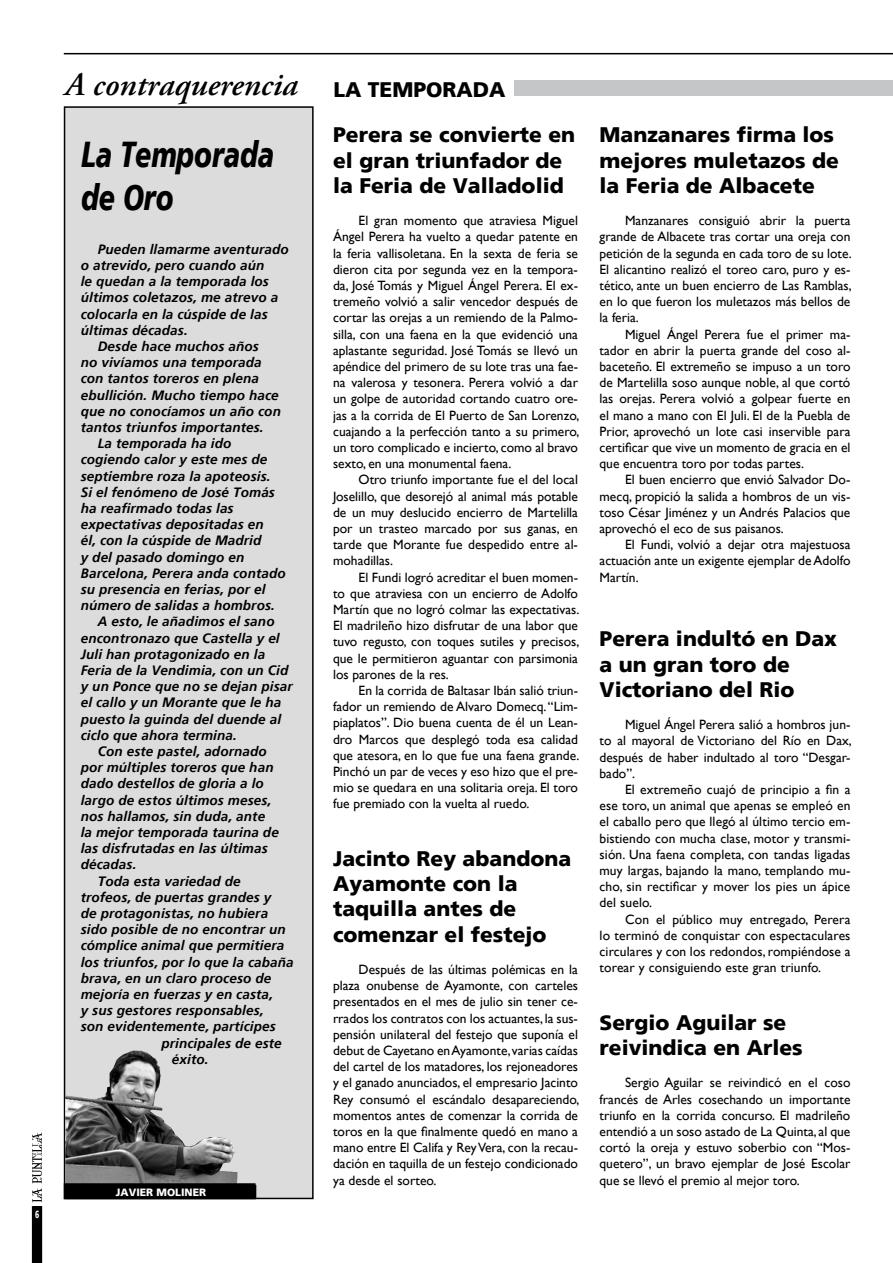
<style>
.page{position:relative;width:893px;height:1263px;background:#fff}
.page>*{position:absolute;margin:0;border:0;box-sizing:border-box;transform-origin:0 0}
.t1{font:italic 900 36px/43.2px "Frutiger";color:#000;scale:.74 1}
.t2{font:italic 600 33px "Adobe Garamond Pro";color:#000}
.t3{font:900 21px/25.2px "Frutiger";color:#000}
.t4{font:13.5px/16.2px "Gill Sans";color:#000;text-align:justify}
.t5{font:italic 700 13.5px "Frutiger Linotype";letter-spacing:.01em;color:#000}
.t6{font:900 10.5px "Frutiger";color:#fff}
.t7{font:900 10.5px "Frutiger";color:#fff;scale:.65 1}
</style>
<div class="page">
<hr style="left:64px;top:53px;width:829px;height:1px;background:#000">
<svg style="left:31px;top:1132px;width:12px;height:131px"></svg>
<div style="left:65px;top:107px;width:248px;height:1091px;background:#dcdcdd"></div>
<div style="left:64px;top:106px;width:250px;height:1093px;border:2px solid #000"></div>
<img style="left:65px;top:1051px;width:172px;height:132px">
<div style="left:514px;top:81px;width:379px;height:15px;background:#c5c6c8"></div>
<div style="left:65px;top:1184px;width:190px;height:14px;background:#000"></div>
<div style="left:64px;top:1183px;width:192px;height:16px;border:2px solid #000"></div>
<div style="left:66px;top:1185px;width:190px;height:14px;border:2px solid #000"></div>
<h2 class="t2" style="left:65px;top:66px;width:234px">A contraquerencia</h2>
<h1 class="t1" style="left:81px;top:133px;width:263px">La Temporada de Oro</h1>
<p class="t5" style="left:98px;top:241px;width:192px">Pueden llamarme aventurado</p>
<p class="t5" style="left:81px;top:257px;width:185px">o atrevido, pero cuando aún</p>
<p class="t5" style="left:81px;top:273px;width:190px">le quedan a la temporada los</p>
<p class="t5" style="left:81px;top:289px;width:199px">últimos coletazos, me atrevo a</p>
<p class="t5" style="left:81px;top:305px;width:188px">colocarla en la cúspide de las</p>
<p class="t5" style="left:81px;top:322px;width:109px">últimas décadas.</p>
<p class="t5" style="left:98px;top:338px;width:163px">Desde hace muchos años</p>
<p class="t5" style="left:81px;top:354px;width:183px">no vivíamos una temporada</p>
<p class="t5" style="left:81px;top:370px;width:180px">con tantos toreros en plena</p>
<p class="t5" style="left:81px;top:386px;width:200px">ebullición. Mucho tiempo hace</p>
<p class="t5" style="left:81px;top:403px;width:202px">que no conocíamos un año con</p>
<p class="t5" style="left:81px;top:419px;width:184px">tantos triunfos importantes.</p>
<p class="t5" style="left:98px;top:435px;width:135px">La temporada ha ido</p>
<p class="t5" style="left:81px;top:451px;width:188px">cogiendo calor y este mes de</p>
<p class="t5" style="left:81px;top:467px;width:191px">septiembre roza la apoteosis.</p>
<p class="t5" style="left:81px;top:484px;width:196px">Si el fenómeno de José Tomás</p>
<p class="t5" style="left:81px;top:500px;width:154px">ha reafirmado todas las</p>
<p class="t5" style="left:81px;top:516px;width:184px">expectativas depositadas en</p>
<p class="t5" style="left:81px;top:532px;width:182px">él, con la cúspide de Madrid</p>
<p class="t5" style="left:81px;top:548px;width:165px">y del pasado domingo en</p>
<p class="t5" style="left:81px;top:565px;width:206px">Barcelona, Perera anda contado</p>
<p class="t5" style="left:81px;top:581px;width:186px">su presencia en ferias, por el</p>
<p class="t5" style="left:81px;top:597px;width:196px">número de salidas a hombros.</p>
<p class="t5" style="left:98px;top:613px;width:178px">A esto, le añadimos el sano</p>
<p class="t5" style="left:81px;top:629px;width:200px">encontronazo que Castella y el</p>
<p class="t5" style="left:81px;top:646px;width:186px">Juli han protagonizado en la</p>
<p class="t5" style="left:81px;top:662px;width:209px">Feria de la Vendimia, con un Cid</p>
<p class="t5" style="left:81px;top:678px;width:213px">y un Ponce que no se dejan pisar</p>
<p class="t5" style="left:81px;top:694px;width:202px">el callo y un Morante que le ha</p>
<p class="t5" style="left:81px;top:710px;width:202px">puesto la guinda del duende al</p>
<p class="t5" style="left:81px;top:727px;width:158px">ciclo que ahora termina.</p>
<p class="t5" style="left:98px;top:743px;width:171px">Con este pastel, adornado</p>
<p class="t5" style="left:81px;top:759px;width:194px">por múltiples toreros que han</p>
<p class="t5" style="left:81px;top:775px;width:185px">dado destellos de gloria a lo</p>
<p class="t5" style="left:81px;top:791px;width:192px">largo de estos últimos meses,</p>
<p class="t5" style="left:81px;top:808px;width:186px">nos hallamos, sin duda, ante</p>
<p class="t5" style="left:81px;top:824px;width:200px">la mejor temporada taurina de</p>
<p class="t5" style="left:81px;top:840px;width:188px">las disfrutadas en las últimas</p>
<p class="t5" style="left:81px;top:856px;width:57px">décadas.</p>
<p class="t5" style="left:98px;top:872px;width:145px">Toda esta variedad de</p>
<p class="t5" style="left:81px;top:889px;width:192px">trofeos, de puertas grandes y</p>
<p class="t5" style="left:81px;top:905px;width:189px">de protagonistas, no hubiera</p>
<p class="t5" style="left:81px;top:921px;width:207px">sido posible de no encontrar un</p>
<p class="t5" style="left:81px;top:937px;width:205px">cómplice animal que permitiera</p>
<p class="t5" style="left:81px;top:953px;width:214px">los triunfos, por lo que la cabaña</p>
<p class="t5" style="left:81px;top:970px;width:192px">brava, en un claro proceso de</p>
<p class="t5" style="left:81px;top:986px;width:194px">mejoría en fuerzas y en casta,</p>
<p class="t5" style="left:81px;top:1002px;width:184px">y sus gestores responsables,</p>
<p class="t5" style="left:81px;top:1018px;width:197px">son evidentemente, partícipes</p>
<p class="t5" style="left:161px;top:1034px;width:122px">principales de este</p>
<p class="t5" style="left:172px;top:1051px;width:38px">éxito.</p>
<p class="t7" style="left:35px;top:1207px;width:8px">6</p>
<p class="t6" style="left:116px;top:1186px;width:92px">JAVIER MOLINER</p>
<h3 class="t3" style="left:333px;top:66px;width:244px;line-height:45.8px">LA TEMPORADA<br>Perera se convierte en</h3>
<h3 class="t3" style="left:333px;top:147px;width:232px">el gran triunfador de la Feria de Valladolid</h3>
<p class="t4" style="left:333px;top:213px;width:248px;text-indent:26px">El gran momento que atraviesa Miguel Ángel Perera ha vuelto a quedar patente en la feria vallisoletana. En la sexta de feria se dieron cita por segunda vez en la tempora&shy;da, José Tomás y Miguel Ángel Perera. El ex&shy;tremeño volvió a salir vencedor después de cortar las orejas a un remiendo de la Palmo&shy;silla, con una faena en la que evidenció una aplastante seguridad. José Tomás se llevó un apéndice del primero de su lote tras una fae&shy;na valerosa y tesonera. Perera volvió a dar un golpe de autoridad cortando cuatro ore&shy;jas a la corrida de El Puerto de San Lorenzo, cuajando a la perfección tanto a su primero, un toro complicado e incierto, como al bravo sexto, en una monumental faena.</p>
<p class="t4" style="left:333px;top:472px;width:246px;text-indent:26px">Otro triunfo importante fue el del local Joselillo, que desorejó al animal más potable de un muy deslucido encierro de Martelilla por un trasteo marcado por sus ganas, en tarde que Morante fue despedido entre al&shy;mohadillas.</p>
<p class="t4" style="left:333px;top:569px;width:248px;text-indent:26px">El Fundi logró acreditar el buen momen&shy;to que atraviesa con un encierro de Adolfo Martín que no logró colmar las expectativas.<br>El madrileño hizo disfrutar de una labor que tuvo regusto, con toques sutiles y precisos, que le permitieron aguantar con parsimonia los parones de la res.</p>
<p class="t4" style="left:333px;top:682px;width:248px;text-indent:26px">En la corrida de Baltasar Ibán salió triun&shy;fador un remiendo de Alvaro Domecq. “Lim&shy;piaplatos”. Dio buena cuenta de él un Lean&shy;dro Marcos que desplegó toda esa calidad que atesora, en lo que fue una faena grande.<br>Pinchó un par de veces y eso hizo que el pre&shy;mio se quedara en una solitaria oreja. El toro fue premiado con la vuelta al ruedo.</p>
<h3 class="t3" style="left:333px;top:846px;width:240px">Jacinto Rey abandona<br>Ayamonte con la taquilla antes de comenzar el festejo</h3>
<p class="t4" style="left:333px;top:961px;width:248px;text-indent:26px">Después de las últimas polémicas en la plaza onubense de Ayamonte, con carteles presentados en el mes de julio sin tener ce&shy;rrados los contratos con los actuantes, la sus&shy;pensión unilateral del festejo que suponía el debut de Cayetano en Ayamonte, varias caídas del cartel de los matadores, los rejoneadores y el ganado anunciados, el empresario Jacinto Rey consumó el escándalo desapareciendo, momentos antes de comenzar la corrida de toros en la que finalmente quedó en mano a mano entre El Califa y Rey Vera, con la recau&shy;dación en taquilla de un festejo condicionado ya desde el sorteo.</p>
<h3 class="t3" style="left:600px;top:122px;width:241px">Manzanares firma los mejores muletazos de la Feria de Albacete</h3>
<p class="t4" style="left:600px;top:213px;width:254px;text-indent:26px">Manzanares consiguió abrir la puerta grande de Albacete tras cortar una oreja con petición de la segunda en cada toro de su lote.<br>El alicantino realizó el toreo caro, puro y es&shy;tético, ante un buen encierro de Las Ramblas, en lo que fueron los muletazos más bellos de la feria.</p>
<p class="t4" style="left:600px;top:326px;width:252px;text-indent:26px">Miguel Ángel Perera fue el primer ma&shy;tador en abrir la puerta grande del coso al&shy;baceteño. El extremeño se impuso a un toro de Martelilla soso aunque noble, al que cortó las orejas. Perera volvió a golpear fuerte en el mano a mano con El Juli. El de la Puebla de Prior, aprovechó un lote casi inservible para certificar que vive un momento de gracia en el que encuentra toro por todas partes.</p>
<p class="t4" style="left:600px;top:472px;width:252px;text-indent:26px">El buen encierro que envió Salvador Do&shy;mecq, propició la salida a hombros de un vis&shy;toso César Jiménez y un Andrés Palacios que aprovechó el eco de sus paisanos.</p>
<p class="t4" style="left:600px;top:537px;width:252px;text-indent:26px">El Fundi, volvió a dejar otra majestuosa actuación ante un exigente ejemplar de Adolfo Martín.</p>
<h3 class="t3" style="left:600px;top:626px;width:239px">Perera indultó en Dax a un gran toro de<br>Victoriano del Rio</h3>
<p class="t4" style="left:600px;top:717px;width:254px;text-indent:26px">Miguel Ángel Perera salió a hombros jun&shy;to al mayoral de Victoriano del Río en Dax, después de haber indultado al toro “Desgar&shy;bado”.</p>
<p class="t4" style="left:600px;top:781px;width:252px;text-indent:26px">El extremeño cuajó de principio a fin a ese toro, un animal que apenas se empleó en el caballo pero que llegó al último tercio em&shy;bistiendo con mucha clase, motor y transmi&shy;sión. Una faena completa, con tandas ligadas muy largas, bajando la mano, templando mu&shy;cho, sin rectificar y mover los pies un ápice del suelo.</p>
<p class="t4" style="left:600px;top:911px;width:252px;text-indent:26px">Con el público muy entregado, Perera lo terminó de conquistar con espectaculares circulares y con los redondos, rompiéndose a torear y consiguiendo este gran triunfo.</p>
<h3 class="t3" style="left:600px;top:1010px;width:205px">Sergio Aguilar se reivindica en Arles</h3>
<p class="t4" style="left:600px;top:1075px;width:252px;text-indent:26px">Sergio Aguilar se reivindicó en el coso francés de Arles cosechando un importante triunfo en la corrida concurso. El madrileño entendió a un soso astado de La Quinta, al que cortó la oreja y estuvo soberbio con “Mos&shy;quetero”, un bravo ejemplar de José Escolar que se llevó el premio al mejor toro.</p>
</div>
